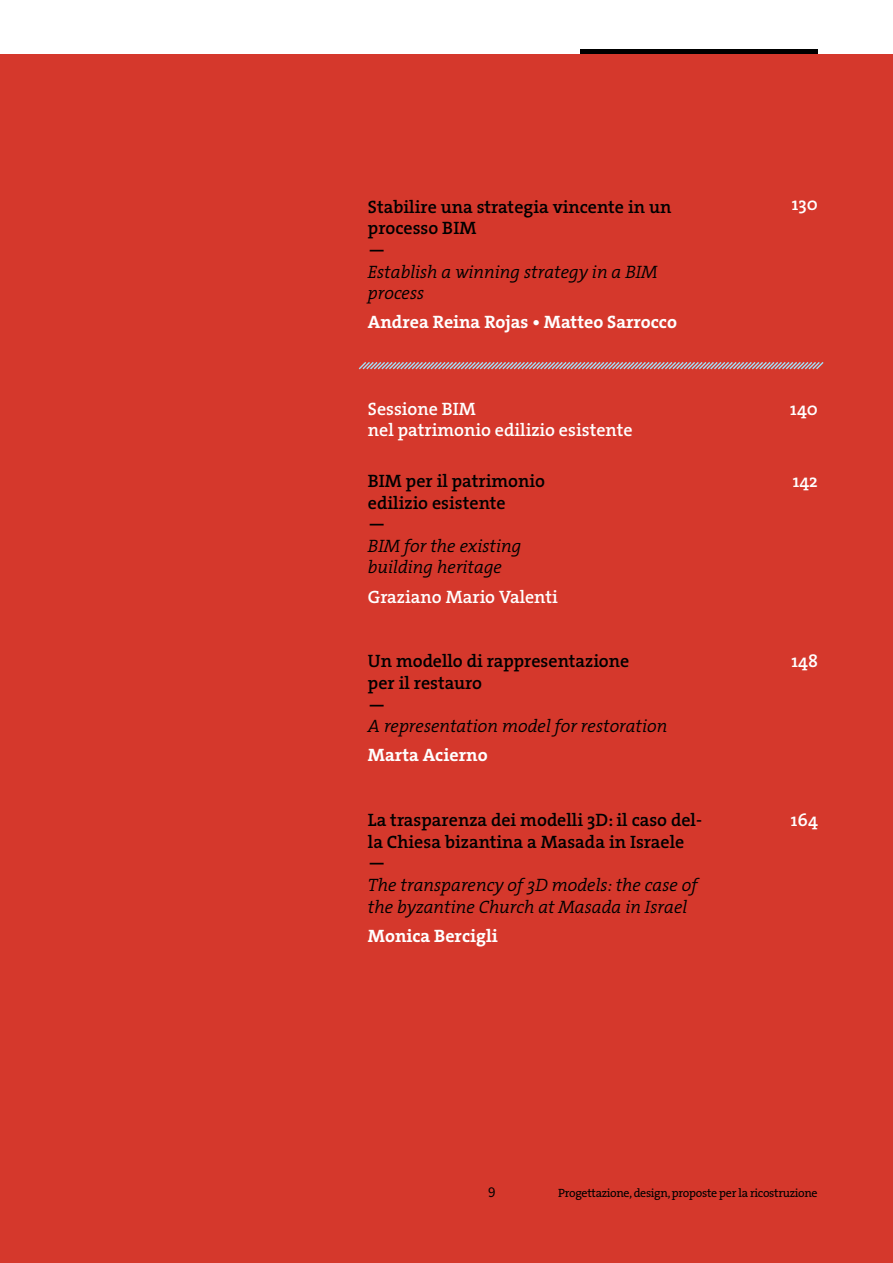
<style>
.page{position:relative;width:893px;height:1263px;background:#fff}
.page>*{position:absolute;margin:0;border:0;box-sizing:border-box;transform-origin:0 0}
.t1{font:18px/21.6px "The Serif HP6 Se Bld";color:#000}
.t2{font:18px/21.6px "The Serif HP4 Se Lig IT";color:#000}
.t3{font:18px/21.6px "The Serif HP6 Se Bld";color:#fff}
.t4{font:18px "The Serif HP7 Bld";color:#fff}
.t5{font:15px "Source Sans Pro";color:#000}
.t6{font:12px "The Serif HP5 Plain";letter-spacing:-.025em;color:#000}
</style>
<div class="page">
<div style="left:0;top:54px;width:893px;height:1209px;background:#d5382c"></div>
<hr style="left:580px;top:50px;width:238px;height:4px;background:#000">
<svg style="left:358px;top:362px;width:466px;height:8px"></svg>
<p class="t1" style="left:368px;top:196px;width:305px">Stabilire una strategia vincente in un processo BIM<br>—</p>
<p class="t2" style="left:368px;top:261px;width:291px">Establish a winning strategy in a BIM process</p>
<p class="t4" style="left:368px;top:310px;width:311px">Andrea Reina Rojas • Matteo Sarrocco</p>
<p class="t3" style="left:368px;top:398px;width:266px">Sessione BIM<br>nel patrimonio edilizio esistente</p>
<p class="t1" style="left:368px;top:470px;width:179px">BIM per il patrimonio edilizio esistente<br>—</p>
<p class="t2" style="left:368px;top:535px;width:155px">BIM for the existing building heritage</p>
<p class="t3" style="left:368px;top:586px;width:191px">Graziano Mario Valenti</p>
<p class="t1" style="left:368px;top:650px;width:263px">Un modello di rappresentazione per il restauro<br>—</p>
<p class="t2" style="left:368px;top:716px;width:301px">A representation model for restoration</p>
<p class="t4" style="left:368px;top:743px;width:121px">Marta Acierno</p>
<p class="t1" style="left:368px;top:809px;width:336px">La trasparenza dei modelli 3D: il caso del&shy;la Chiesa bizantina a Masada in Israele —</p>
<p class="t2" style="left:368px;top:874px;width:331px">The transparency of 3D models: the case of the byzantine Church at Masada in Israel</p>
<p class="t4" style="left:368px;top:924px;width:131px">Monica Bercigli</p>
<p class="t3" style="left:792px;top:193px;width:28px">130</p>
<p class="t3" style="left:790px;top:398px;width:29px">140</p>
<p class="t3" style="left:793px;top:470px;width:27px">142</p>
<p class="t3" style="left:791px;top:650px;width:28px">148</p>
<p class="t3" style="left:791px;top:809px;width:29px">164</p>
<p class="t5" style="left:488px;top:1182px;width:9px">9</p>
<p class="t6" style="left:558px;top:1185px;width:261px">Progettazione, design, proposte per la ricostruzione</p>
</div>
